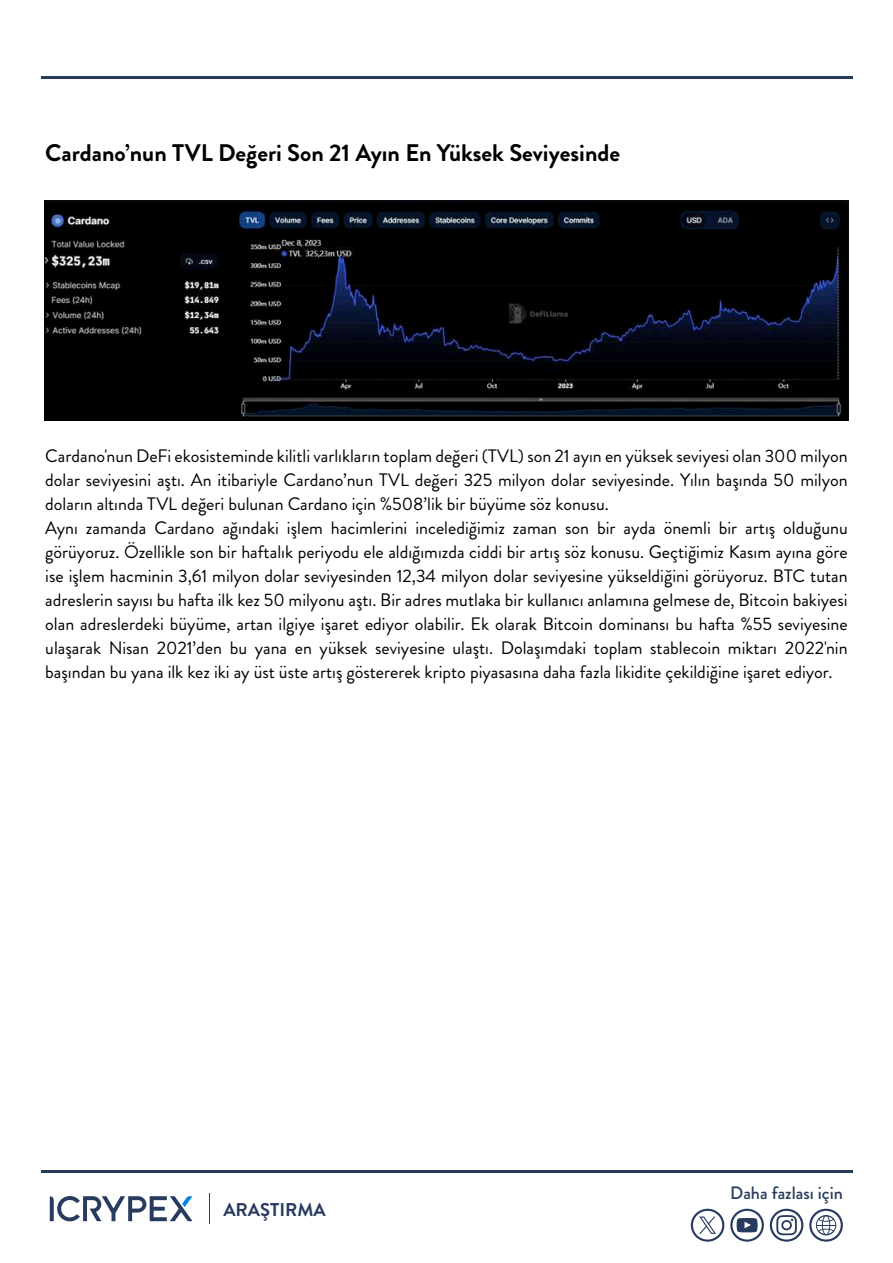
<style>
.page{position:relative;width:893px;height:1263px;background:#fff}
.page>*{position:absolute;margin:0;border:0;box-sizing:border-box;transform-origin:0 0}
.t1{font:700 24px "Brandon Grotesque";color:#000}
.t2{font:700 18.45px "Brandon Grotesque";color:#283b5f}
.t3{font:18px/24px "Brandon Grotesque";color:#000}
.t4{font:500 18px "Brandon Grotesque";color:#283b5f}
</style>
<div class="page">
<hr style="left:41px;top:1170px;width:811px;height:2px;background:#283b5f">
<hr style="left:41px;top:76px;width:811px;height:2px;background:#283b5f">
<svg style="left:50px;top:1196px;width:142px;height:26px"></svg>
<hr style="left:209px;top:1193px;width:1px;height:31px;background:#283b5f">
<svg style="left:809px;top:1209px;width:34px;height:33px"></svg>
<svg style="left:770px;top:1209px;width:33px;height:33px"></svg>
<svg style="left:730px;top:1209px;width:34px;height:33px"></svg>
<svg style="left:691px;top:1209px;width:33px;height:33px"></svg>
<img style="left:44px;top:200px;width:805px;height:220px">
<h1 class="t1" style="left:45px;top:136px;width:576px">Cardano’nun TVL Değeri Son 21 Ayın En Yüksek Seviyesinde</h1>
<p class="t3" style="left:45px;top:444px;width:804px">Cardano'nun DeFi ekosisteminde kilitli varlıkların toplam değeri (TVL) son 21 ayın en yüksek seviyesi olan 300 milyon dolar seviyesini aştı. An itibariyle Cardano’nun TVL değeri 325 milyon dolar seviyesinde. Yılın başında 50 milyon doların altında TVL değeri bulunan Cardano için %508’lik bir büyüme söz konusu.<br>Aynı zamanda Cardano ağındaki işlem hacimlerini incelediğimiz zaman son bir ayda önemli bir artış olduğunu görüyoruz. Özellikle son bir haftalık periyodu ele aldığımızda ciddi bir artış söz konusu. Geçtiğimiz Kasım ayına göre ise işlem hacminin 3,61 milyon dolar seviyesinden 12,34 milyon dolar seviyesine yükseldiğini görüyoruz. BTC tutan adreslerin sayısı bu hafta ilk kez 50 milyonu aştı. Bir adres mutlaka bir kullanıcı anlamına gelmese de, Bitcoin bakiyesi olan adreslerdeki büyüme, artan ilgiye işaret ediyor olabilir. Ek olarak Bitcoin dominansı bu hafta %55 seviyesine ulaşarak Nisan 2021’den bu yana en yüksek seviyesine ulaştı. Dolaşımdaki toplam stablecoin miktarı 2022'nin başından bu yana ilk kez iki ay üst üste artış göstererek kripto piyasasına daha fazla likidite çekildiğine işaret ediyor.</p>
<p class="t2" style="left:223px;top:1197px;width:104px">ARAŞTIRMA</p>
<p class="t4" style="left:730px;top:1181px;width:114px">Daha fazlası için</p>
</div>
